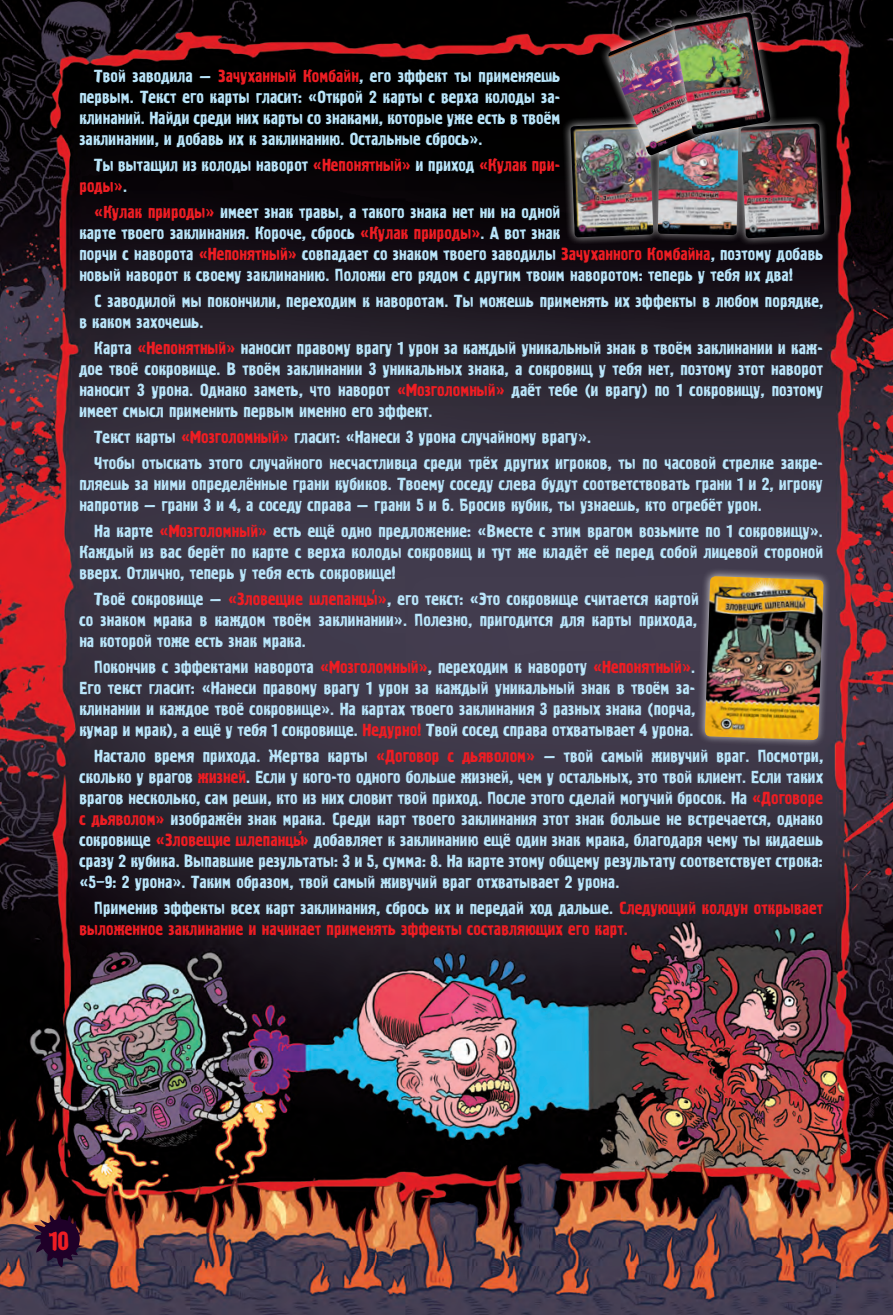
<style>
.page{position:relative;width:893px;height:1315px;background:#fff}
.page>*{position:absolute;margin:0;border:0;box-sizing:border-box;transform-origin:0 0}
.t1{font:26.25px "Graffiti 1 C";color:#ee1d23}
.t2{font:17.5px/21px "Graffiti 1 C";color:#b9e5fa;text-align:justify}
.t3{font:17.5px/21px "Graffiti 1 C";color:#ee1d23}
.s1{color:#ee1d23}
.s2{color:#b9e5fa}
</style>
<div class="page">
<img style="left:0;top:0;width:893px;height:1315px">
<svg style="left:34px;top:1213px;width:51px;height:54px;background:#3e2033"></svg>
<img style="left:561px;top:1px;width:273px;height:247px">
<img style="left:674px;top:12px;width:97px;height:123px">
<svg style="left:695px;top:567px;width:138px;height:182px;background:#4a4455"></svg>
<img style="left:705px;top:576px;width:119px;height:164px">
<p class="t2" style="left:79px;top:67px;width:483px;text-indent:15px">Твой заводила — <span class="s1">Зачуханный Комбайн</span>, его эффект ты применяешь первым. Текст его карты гласит: «Открой 2 карты с верха колоды за&shy;клинаний. Найди среди них карты со знаками, которые уже есть в твоём заклинании, и добавь их к заклинанию. Остальные сбрось».</p>
<p class="t2" style="left:79px;top:156px;width:483px;text-indent:15px">Ты вытащил из колоды наворот <span class="s1">«Непонятный»</span> и приход <span class="s1">«Кулак при&shy;роды»</span>.</p>
<p class="t2" style="left:79px;top:203px;width:745px;text-align:left;text-indent:15px"><span class="s1">«Кулак природы»</span> имеет знак травы, а такого знака нет ни на одной<br>карте твоего заклинания. Короче, сбрось <span class="s1">«Кулак природы»</span>. А вот знак<br>порчи с наворота <span class="s1">«Непонятный»</span> совпадает со знаком твоего заводилы <span class="s1">Зачуханного Комбайна</span>, поэтому добавь новый наворот к своему заклинанию. Положи его рядом с другим твоим наворотом: теперь у тебя их два!</p>
<p class="t2" style="left:79px;top:292px;width:745px;text-indent:15px">С заводилой мы покончили, переходим к наворотам. Ты можешь применять их эффекты в любом порядке, в каком захочешь.</p>
<p class="t2" style="left:79px;top:339px;width:745px;text-indent:15px">Карта <span class="s1">«Непонятный»</span> наносит правому врагу 1 урон за каждый уникальный знак в твоём заклинании и каж&shy;дое твоё сокровище. В твоём заклинании 3 уникальных знака, а сокровищ у тебя нет, поэтому этот наворот наносит 3 урона. Однако заметь, что наворот <span class="s1">«Мозголомный»</span> даёт тебе (и врагу) по 1 сокровищу, поэтому имеет смысл применить первым именно его эффект.</p>
<p class="t2" style="left:94px;top:428px;width:499px">Текст карты <span class="s1">«Мозголомный»</span> гласит: «Нанеси 3 урона случайному врагу».</p>
<p class="t2" style="left:79px;top:453px;width:745px;text-indent:15px">Чтобы отыскать этого случайного несчастливца среди трёх других игроков, ты по часовой стрелке закре&shy;пляешь за ними определённые грани кубиков. Твоему соседу слева будут соответствовать грани 1 и 2, игроку напротив — грани 3 и 4, а соседу справа — грани 5 и 6. Бросив кубик, ты узнаешь, кто огребёт урон.</p>
<p class="t2" style="left:79px;top:521px;width:745px;text-indent:15px">На карте <span class="s1">«Мозголомный»</span> есть ещё одно предложение: «Вместе с этим врагом возьмите по 1 сокровищу».<br>Каждый из вас берёт по карте с верха колоды сокровищ и тут же кладёт её перед собой лицевой стороной вверх. Отлично, теперь у тебя есть сокровище!</p>
<p class="t2" style="left:79px;top:589px;width:621px;text-indent:15px">Твоё сокровище — <span class="s1">«Зловещие шлепанцы</span><sup>'</sup><span class="s1">»</span>, его текст: «Это сокровище считается картой со знаком мрака в каждом твоём заклинании». Полезно, пригодится для карты прихода, на которой тоже есть знак мрака.</p>
<p class="t2" style="left:79px;top:657px;width:618px;text-indent:15px">Покончив с эффектами наворота <span class="s1">«Мозголомный»</span>, переходим к навороту <span class="s1">«Непонятный»</span>.<br>Его текст гласит: «Нанеси правому врагу 1 урон за каждый уникальный знак в твоём за&shy;клинании и каждое твоё сокровище». На картах твоего заклинания 3 разных знака (порча, кумар и мрак), а ещё у тебя 1 сокровище. <span class="s1">Недурно!</span> Твой сосед справа отхватывает 4 урона.</p>
<p class="t2" style="left:79px;top:746px;width:745px;text-indent:15px">Настало время прихода. Жертва карты <span class="s1">«Договор с дьяволом»</span> — твой самый живучий враг. Посмотри, сколько у врагов <span class="s1">жизней</span>. Если у кого-то одного больше жизней, чем у остальных, это твой клиент. Если таких врагов несколько, сам реши, кто из них словит твой приход. После этого сделай могучий бросок. На <span class="s1">«Договоре с дьяволом»</span> изображён знак мрака. Среди карт твоего заклинания этот знак больше не встречается, однако сокровище <span class="s1">«Зловещие шлепанцы</span><sup>’</sup><span class="s1">»</span> добавляет к заклинанию ещё один знак мрака, благодаря чему ты кидаешь сразу 2 кубика. Выпавшие результаты: 3 и 5, сумма: 8. На карте этому общему результату соответствует строка: «5–9: 2 урона». Таким образом, твой самый живучий враг отхватывает 2 урона.</p>
<p class="t3" style="left:79px;top:898px;width:745px;text-indent:15px"><span class="s2">Применив эффекты всех карт заклинания, сбрось их и передай ход дальше.</span> Следующий колдун открывает выложенное заклинание и начинает применять эффекты составляющих его карт.</p>
<p class="t1" style="left:49px;top:1226px;width:22px">10</p>
</div>
